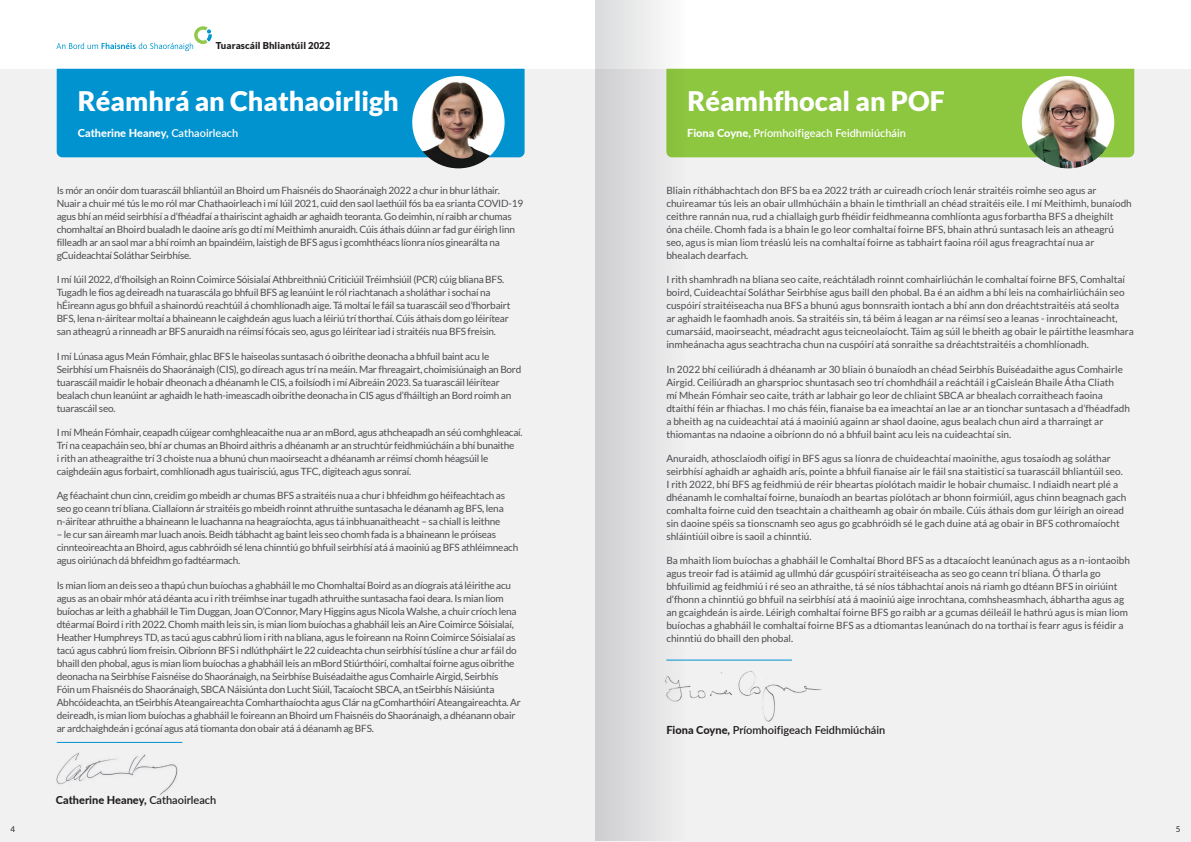
<style>
.page{position:relative;width:1191px;height:842px;background:#fff}
.page>*{position:absolute;margin:0;border:0;box-sizing:border-box;transform-origin:0 0}
.t1{font:900 27px "Lato";color:#fff}
.t2{font:600 11px "Lato";color:#fff}
.t3{font:600 11px "Lato";color:#231f20}
.t4{font:800 11px "Lato";color:#fff}
.t5{font:800 11px "Lato";color:#231f20}
.t6{font:10px/13px "Lato";letter-spacing:-.02em;color:#4c4d4f}
.t7{font:10px/13px "Lato";color:#4c4d4f}
.t8{font:900 9.5px "Lato";letter-spacing:.01em;color:#231f20}
.t9{font:8px "Lato";color:#231f20}
.s1{font-weight:600}
.s2{font-weight:800}
</style>
<div class="page">
<div style="left:595px;top:69px;width:596px;height:773px;background:#f1f1f2"></div>
<div style="left:0;top:69px;width:595px;height:773px;background:#f1f1f2"></div>
<div style="left:686px;top:69px;width:448px;height:88px;background:#8dc63f"></div>
<svg style="left:56px;top:26px;width:156px;height:25px"></svg>
<div style="left:57px;top:69px;width:467px;height:88px;background:#0093d0"></div>
<img style="left:1022px;top:76px;width:92px;height:92px;border-radius:46px">
<img style="left:412px;top:76px;width:92px;height:92px;border-radius:46px">
<img style="left:56px;top:752px;width:122px;height:48px">
<hr style="left:57px;top:742px;width:125px;height:1px;background:#0093d0">
<img style="left:686px;top:671px;width:136px;height:51px">
<hr style="left:666px;top:660px;width:126px;height:1px;background:#0093d0">
<svg style="left:595px;top:0;width:91px;height:841px;fill:#dfdfe0"></svg>
<p class="t8" style="left:216px;top:40px;width:116px">Tuarascáil Bhliantúil 2022</p>
<h1 class="t1" style="left:78px;top:85px;width:322px">Réamhrá an Chathaoirligh</h1>
<p class="t4" style="left:78px;top:125px;width:162px">Catherine Heaney, <span class="s1">Cathaoirleach</span></p>
<p class="t6" style="left:57px;top:184px;width:468px">Is mór an onóir dom tuarascáil bhliantúil an Bhoird um Fhaisnéis do Shaoránaigh 2022 a chur in bhur láthair.<br>Nuair a chuir mé tús le mo ról mar Chathaoirleach i mí Iúil 2021, cuid den saol laethúil fós ba ea srianta COVID-19 agus bhí an méid seirbhísí a d’fhéadfaí a thairiscint aghaidh ar aghaidh teoranta. Go deimhin, ní raibh ar chumas chomhaltaí an Bhoird bualadh le daoine arís go dtí mí Meithimh anuraidh. Cúis áthais dúinn ar fad gur éirigh linn filleadh ar an saol mar a bhí roimh an bpaindéim, laistigh de BFS agus i gcomhthéacs líonra níos ginearálta na gCuideachtaí Soláthar Seirbhíse.</p>
<p class="t6" style="left:57px;top:273px;width:455px">I mí Iúil 2022, d’fhoilsigh an Roinn Coimirce Sóisialaí Athbreithniú Criticiúil Tréimhsiúil (PCR) cúig bliana BFS.<br>Tugadh le fios ag deireadh na tuarascála go bhfuil BFS ag leanúint le ról riachtanach a sholáthar i sochaí na hÉireann agus go bhfuil a shainordú reachtúil á chomhlíonadh aige. Tá moltaí le fáil sa tuarascáil seo d’fhorbairt BFS, lena n-áirítear moltaí a bhaineann le caighdeán agus luach a léiriú trí thorthaí. Cúis áthais dom go léirítear san atheagrú a rinneadh ar BFS anuraidh na réimsí fócais seo, agus go léirítear iad i straitéis nua BFS freisin.</p>
<p class="t6" style="left:57px;top:349px;width:466px">I mí Lúnasa agus Meán Fómhair, ghlac BFS le haiseolas suntasach ó oibrithe deonacha a bhfuil baint acu le Seirbhísí um Fhaisnéis do Shaoránaigh (CIS), go díreach agus trí na meáin. Mar fhreagairt, choimisiúnaigh an Bord tuarascáil maidir le hobair dheonach a dhéanamh le CIS, a foilsíodh i mí Aibreáin 2023. Sa tuarascáil léirítear bealach chun leanúint ar aghaidh le hath-imeascadh oibrithe deonacha in CIS agus d’fháiltigh an Bord roimh an tuarascáil seo.</p>
<p class="t6" style="left:57px;top:426px;width:467px">I mí Mheán Fómhair, ceapadh cúigear comhghleacaithe nua ar an mBord, agus athcheapadh an séú comhghleacaí.<br>Trí na ceapacháin seo, bhí ar chumas an Bhoird aithris a dhéanamh ar an struchtúr feidhmiúcháin a bhí bunaithe<br>i rith an atheagraithe trí 3 choiste nua a bhunú chun maoirseacht a dhéanamh ar réimsí chomh héagsúil le caighdeáin agus forbairt, comhlíonadh agus tuairisciú, agus TFC, digiteach agus sonraí.</p>
<p class="t6" style="left:57px;top:489px;width:450px">Ag féachaint chun cinn, creidim go mbeidh ar chumas BFS a straitéis nua a chur i bhfeidhm go héifeachtach as seo go ceann trí bliana. Ciallaíonn ár straitéis go mbeidh roinnt athruithe suntasacha le déanamh ag BFS, lena n-áirítear athruithe a bhaineann le luachanna na heagraíochta, agus tá inbhuanaitheacht – sa chiall is leithne</p>
<p class="t6" style="left:57px;top:528px;width:463px">– le cur san áireamh mar luach anois. Beidh tábhacht ag baint leis seo chomh fada is a bhaineann le próiseas cinnteoireachta an Bhoird, agus cabhróidh sé lena chinntiú go bhfuil seirbhísí atá á maoiniú ag BFS athléimneach agus oiriúnach dá bhfeidhm go fadtéarmach.</p>
<p class="t6" style="left:57px;top:578px;width:465px">Is mian liom an deis seo a thapú chun buíochas a ghabháil le mo Chomhaltaí Boird as an díograis atá léirithe acu agus as an obair mhór atá déanta acu i rith tréimhse inar tugadh athruithe suntasacha faoi deara. Is mian liom buíochas ar leith a ghabháil le Tim Duggan, Joan O’Connor, Mary Higgins agus Nicola Walshe, a chuir críoch lena dtéarmaí Boird i rith 2022. Chomh maith leis sin, is mian liom buíochas a ghabháil leis an Aire Coimirce Sóisialaí, Heather Humphreys TD, as tacú agus cabhrú liom i rith na bliana, agus le foireann na Roinn Coimirce Sóisialaí as tacú agus cabhrú liom freisin. Oibríonn BFS i ndlúthpháirt le 22 cuideachta chun seirbhísí túslíne a chur ar fáil do bhaill den phobal, agus is mian liom buíochas a ghabháil leis an mBord Stiúrthóirí, comhaltaí foirne agus oibrithe deonacha na Seirbhíse Faisnéise do Shaoránaigh, na Seirbhíse Buiséadaithe agus Comhairle Airgid, Seirbhís<br>Fóin um Fhaisnéis do Shaoránaigh, SBCA Náisiúnta don Lucht Siúil, Tacaíocht SBCA, an tSeirbhís Náisiúnta Abhcóideachta, an tSeirbhís Ateangaireachta Comharthaíochta agus Clár na gComharthóirí Ateangaireachta. Ar deireadh, is mian liom buíochas a ghabháil le foireann an Bhoird um Fhaisnéis do Shaoránaigh, a dhéanann obair ar ardchaighdeán i gcónaí agus atá tiomanta don obair atá á déanamh ag BFS.</p>
<p class="t5" style="left:56px;top:792px;width:162px">Catherine Heaney, <span class="s1">Cathaoirleach</span></p>
<h1 class="t1" style="left:687px;top:85px;width:259px">Réamhfhocal an POF</h1>
<p class="t2" style="left:687px;top:125px;width:220px"><span class="s2">Fiona Coyne,</span> Príomhoifigeach Feidhmiúcháin</p>
<p class="t7" style="left:666px;top:184px;width:467px">Bliain ríthábhachtach don BFS ba ea 2022 tráth ar cuireadh críoch lenár straitéis roimhe seo agus ar chuireamar tús leis an obair ullmhúcháin a bhain le timthriall an chéad straitéis eile. I mí Meithimh, bunaíodh ceithre rannán nua, rud a chiallaigh gurb fhéidir feidhmeanna comhlíonta agus forbartha BFS a dheighilt óna chéile. Chomh fada is a bhain le go leor comhaltaí foirne BFS, bhain athrú suntasach leis an atheagrú seo, agus is mian liom tréaslú leis na comhaltaí foirne as tabhairt faoina róil agus freagrachtaí nua ar bhealach dearfach.</p>
<p class="t7" style="left:666px;top:273px;width:469px">I rith shamhradh na bliana seo caite, reáchtáladh roinnt comhairliúchán le comhaltaí foirne BFS, Comhaltaí boird, Cuideachtaí Soláthar Seirbhíse agus baill den phobal. Ba é an aidhm a bhí leis na comhairliúcháin seo cuspóirí straitéiseacha nua BFS a bhunú agus bonnsraith iontach a bhí ann don dréachtstraitéis atá seolta<br>ar aghaidh le faomhadh anois. Sa straitéis sin, tá béim á leagan ar na réimsí seo a leanas - inrochtaineacht, cumarsáid, maoirseacht, méadracht agus teicneolaíocht. Táim ag súil le bheith ag obair le páirtithe leasmhara inmheánacha agus seachtracha chun na cuspóirí atá sonraithe sa dréachtstraitéis a chomhlíonadh.</p>
<p class="t7" style="left:666px;top:362px;width:465px">In 2022 bhí ceiliúradh á dhéanamh ar 30 bliain ó bunaíodh an chéad Seirbhís Buiséadaithe agus Comhairle Airgid. Ceiliúradh an gharsprioc shuntasach seo trí chomhdháil a reáchtáil i gCaisleán Bhaile Átha Cliath<br>mí Mheán Fómhair seo caite, tráth ar labhair go leor de chliaint SBCA ar bhealach corraitheach faoina dtaithí féin ar fhiachas. I mo chás féin, fianaise ba ea imeachtaí an lae ar an tionchar suntasach a d’fhéadfadh a bheith ag na cuideachtaí atá á maoiniú againn ar shaol daoine, agus bealach chun aird a tharraingt ar thiomantas na ndaoine a oibríonn do nó a bhfuil baint acu leis na cuideachtaí sin.</p>
<p class="t7" style="left:666px;top:452px;width:461px">Anuraidh, athosclaíodh oifigí in BFS agus sa líonra de chuideachtaí maoinithe, agus tosaíodh ag soláthar seirbhísí aghaidh ar aghaidh arís, pointe a bhfuil fianaise air le fáil sna staitisticí sa tuarascáil bhliantúil seo.<br>I rith 2022, bhí BFS ag feidhmiú de réir bheartas píolótach maidir le hobair chumaisc. I ndiaidh neart plé a dhéanamh le comhaltaí foirne, bunaíodh an beartas píolótach ar bhonn foirmiúil, agus chinn beagnach gach comhalta foirne cuid den tseachtain a chaitheamh ag obair ón mbaile. Cúis áthais dom gur léirigh an oiread sin daoine spéis sa tionscnamh seo agus go gcabhróidh sé le gach duine atá ag obair in BFS cothromaíocht shláintiúil oibre is saoil a chinntiú.</p>
<p class="t7" style="left:666px;top:554px;width:465px">Ba mhaith liom buíochas a ghabháil le Comhaltaí Bhord BFS as a dtacaíocht leanúnach agus as a n-iontaoibh agus treoir fad is atáimid ag ullmhú dár gcuspóirí straitéiseacha as seo go ceann trí bliana. Ó tharla go bhfuilimid ag feidhmiú i ré seo an athraithe, tá sé níos tábhachtaí anois ná riamh go dtéann BFS in oiriúint d’fhonn a chinntiú go bhfuil na seirbhísí atá á maoiniú aige inrochtana, comhsheasmhach, ábhartha agus ag an gcaighdeán is airde. Léirigh comhaltaí foirne BFS go raibh ar a gcumas déileáil le hathrú agus is mian liom buíochas a ghabháil le comhaltaí foirne BFS as a dtiomantas leanúnach do na torthaí is fearr agus is féidir a chinntiú do bhaill den phobal.</p>
<p class="t3" style="left:666px;top:722px;width:220px"><span class="s2">Fiona Coyne,</span> Príomhoifigeach Feidhmiúcháin</p>
<p class="t9" style="left:10px;top:825px;width:6px">4</p>
<p class="t9" style="left:1175px;top:825px;width:6px">5</p>
</div>
